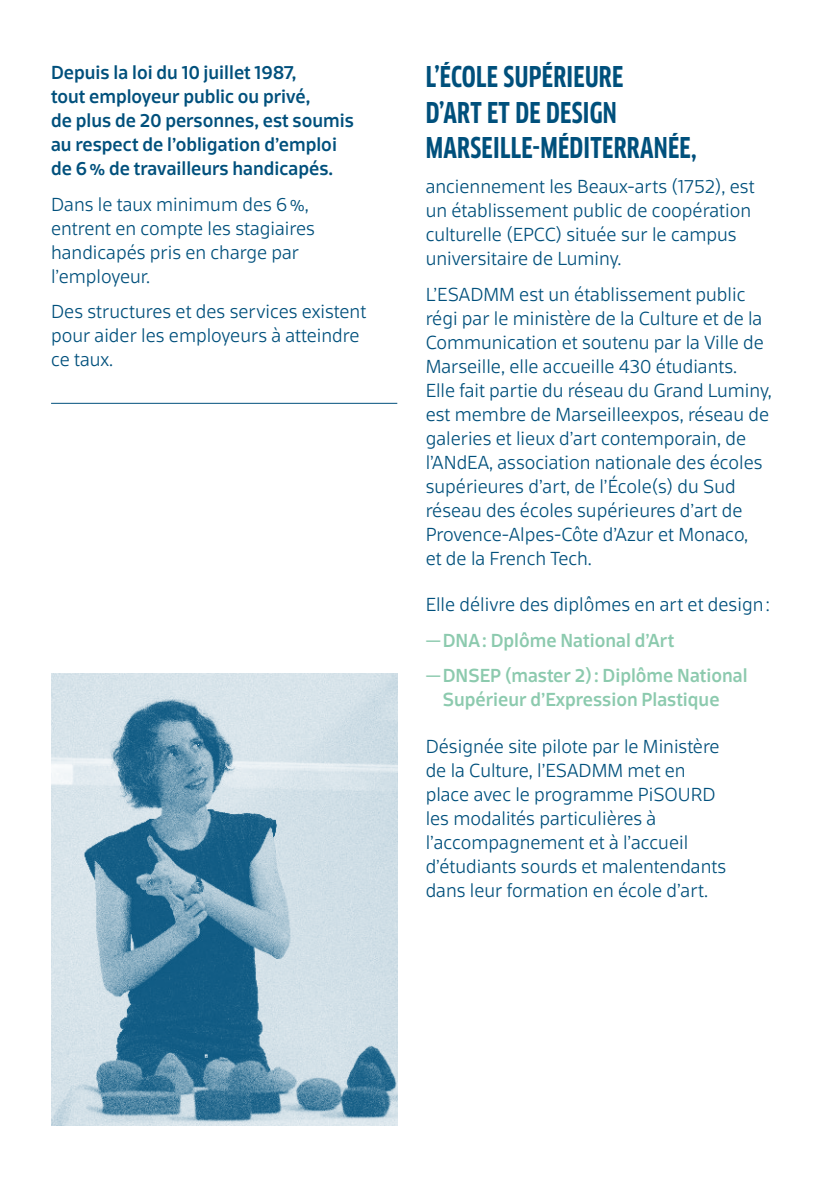
<style>
.page{position:relative;width:823px;height:1191px;background:#fff}
.page>*{position:absolute;margin:0;border:0;box-sizing:border-box;transform-origin:0 0}
.t1{font:700 condensed 28px/35.4px "Clan OT";letter-spacing:.01em;color:#00507c}
.t2{font:300 18px/24px "Scuba OT";color:#00507c}
.t3{font:500 18px/24px "Scuba OT";color:#00507c}
.t4{font:500 18px/35.4px "Scuba OT";color:#8ccaae}
.s1{font-weight:300;color:#00507c}
.s2{font-weight:400}
</style>
<div class="page">
<hr style="left:51px;top:403px;width:346px;height:1px;background:#00507c">
<img style="left:51px;top:673px;width:346px;height:452px">
<p class="t3" style="left:51px;top:61px;width:304px">Depuis la loi du 10 juillet 1987,<br>tout employeur public ou privé,<br>de plus de 20 personnes, est soumis au respect de l’obligation d’emploi de 6% de travailleurs handicapés.</p>
<p class="t2" style="left:51px;top:192px;width:265px">Dans le taux minimum des 6%, entrent en compte les stagiaires handicapés pris en charge par l’employeur.</p>
<p class="t2" style="left:51px;top:299px;width:316px">Des structures et des services existent pour aider les employeurs à atteindre ce taux.</p>
<h1 class="t1" style="left:425px;top:59px;width:272px">L’ÉCOLE SUPÉRIEURE<br>D’ART ET DE DESIGN<br>MARSEILLE-MÉDITERRANÉE,</h1>
<p class="t2" style="left:425px;top:174px;width:330px">anciennement les Beaux-arts (1752), est un établissement public de coopération culturelle (EPCC) située sur le campus universitaire de Luminy.</p>
<p class="t2" style="left:425px;top:282px;width:347px">L’ESADMM est un établissement public régi par le ministère de la Culture et de la Communication et soutenu par la Ville de Marseille, elle accueille 430 étudiants.<br>Elle fait partie du réseau du Grand Luminy, est membre de Marseilleexpos, réseau de galeries et lieux d’art contemporain, de l’ANdEA, association nationale des écoles supérieures d’art, de l’École(s) du Sud réseau des écoles supérieures d’art de Provence-Alpes-Côte d’Azur et Monaco,<br>et de la French Tech.</p>
<p class="t4" style="left:425px;top:587px;width:345px"><span class="s1">Elle délivre des diplômes en art et design: </span><span class="s2">—</span>DNA: Dplôme National d’Art<br><span class="s2">—</span>DNSEP (master 2): Diplôme National</p>
<p class="t4" style="left:442px;top:681px;width:278px">Supérieur d’Expression Plastique</p>
<p class="t2" style="left:425px;top:734px;width:302px">Désignée site pilote par le Ministère de la Culture, l’ESADMM met en place avec le programme PiSOURD les modalités particulières à l’accompagnement et à l’accueil d’étudiants sourds et malentendants dans leur formation en école d’art.</p>
</div>
